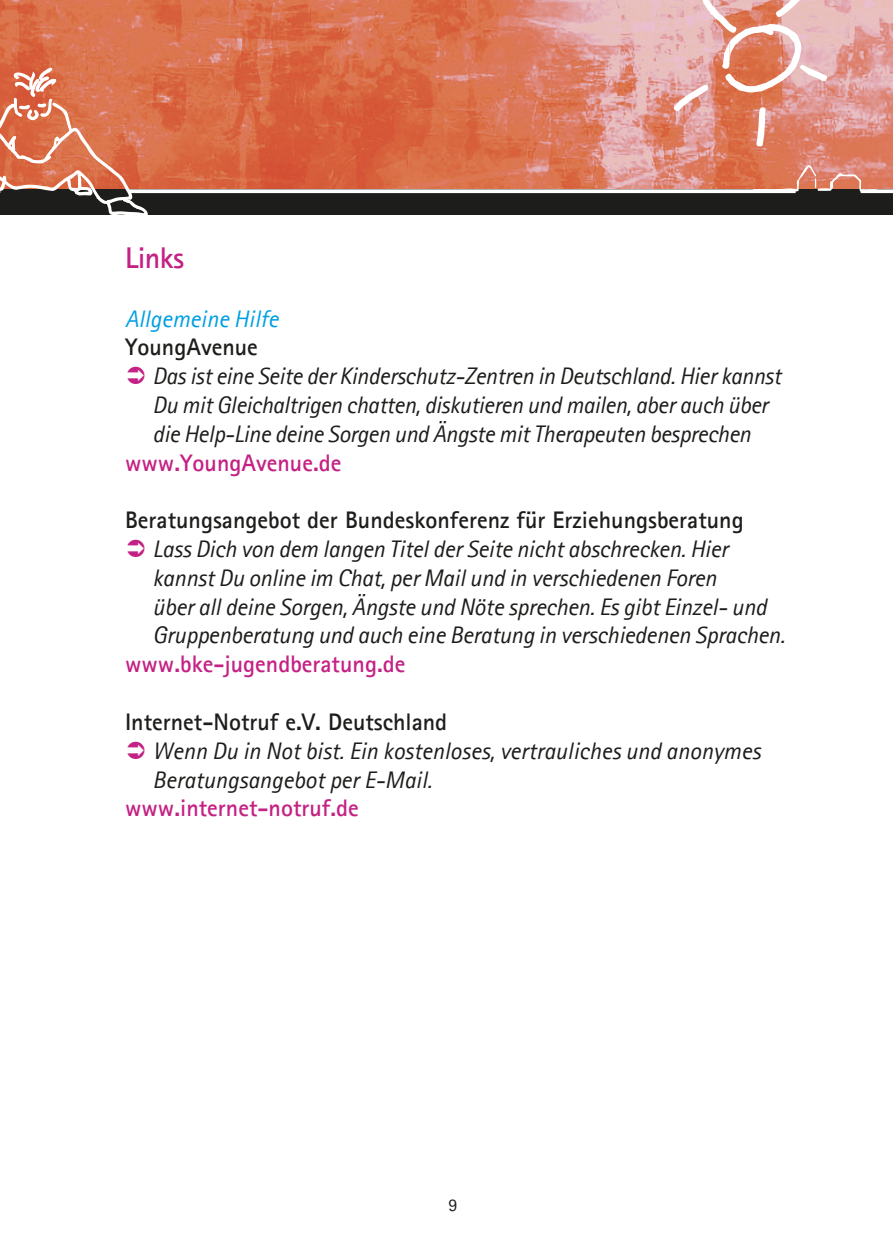
<style>
.page{position:relative;width:893px;height:1259px;background:#fff}
.page>*{position:absolute;margin:0;border:0;box-sizing:border-box;transform-origin:0 0}
.t1{font:700 30px "Agfa Rotis Sans Serif";letter-spacing:-.02em;color:#c42184}
.t2{font:italic 24px/28.8px "Agfa Rotis Sans Serif";letter-spacing:-.01em;color:#1d1d1b}
.t3{font:700 24px "Agfa Rotis Sans Serif";color:#1d1d1b}
.t4{font:700 24px "Agfa Rotis Sans Serif";color:#c42184}
.t5{font:italic 24px "Agfa Rotis Sans Serif";color:#009fe3}
.t6{font:18px "Agfa Rotis Sans Serif";color:#1d1d1b}
</style>
<div class="page">
<img style="left:0;top:0;width:893px;height:189px">
<div style="left:0;top:189px;width:893px;height:26px;background:#1d1d1b"></div>
<svg style="left:674px;top:0;width:153px;height:146px;background:#e39f92"></svg>
<svg style="left:753px;top:165px;width:126px;height:27px;background:#d58067"></svg>
<svg style="left:148px;top:189px;width:648px;height:4px;background:#ececec"></svg>
<svg style="left:861px;top:189px;width:32px;height:4px"></svg>
<svg style="left:0;top:68px;width:148px;height:147px"></svg>
<p class="t1" style="left:125px;top:239px;width:61px">Links</p>
<p class="t5" style="left:125px;top:304px;width:155px">Allgemeine Hilfe</p>
<p class="t3" style="left:125px;top:332px;width:134px">YoungAvenue</p>
<p class="t2" style="left:153px;top:362px;width:630px">Das ist eine Seite der Kinderschutz-Zentren in Deutschland. Hier kannst<br>Du mit Gleichaltrigen chatten, diskutieren und mailen, aber auch über die Help-Line deine Sorgen und Ängste mit Therapeuten besprechen</p>
<p class="t4" style="left:125px;top:447px;width:218px">www.YoungAvenue.de</p>
<p class="t3" style="left:125px;top:505px;width:620px">Beratungsangebot der Bundeskonferenz für Erziehungsberatung</p>
<p class="t2" style="left:153px;top:534px;width:634px">Lass Dich von dem langen Titel der Seite nicht abschrecken. Hier kannst Du online im Chat, per Mail und in verschiedenen Foren<br>über all deine Sorgen, Ängste und Nöte sprechen. Es gibt Einzel- und Gruppenberatung und auch eine Beratung in verschiedenen Sprachen.</p>
<p class="t4" style="left:125px;top:649px;width:282px">www.bke-jugendberatung.de</p>
<p class="t3" style="left:125px;top:706px;width:324px">Internet-Notruf e.V. Deutschland</p>
<p class="t2" style="left:153px;top:736px;width:609px">Wenn Du in Not bist. Ein kostenloses, vertrauliches und anonymes<br>Beratungsangebot per E-Mail.</p>
<p class="t4" style="left:125px;top:793px;width:235px">www.internet-notruf.de</p>
<p class="t6" style="left:448px;top:1194px;width:10px">9</p>
</div>
